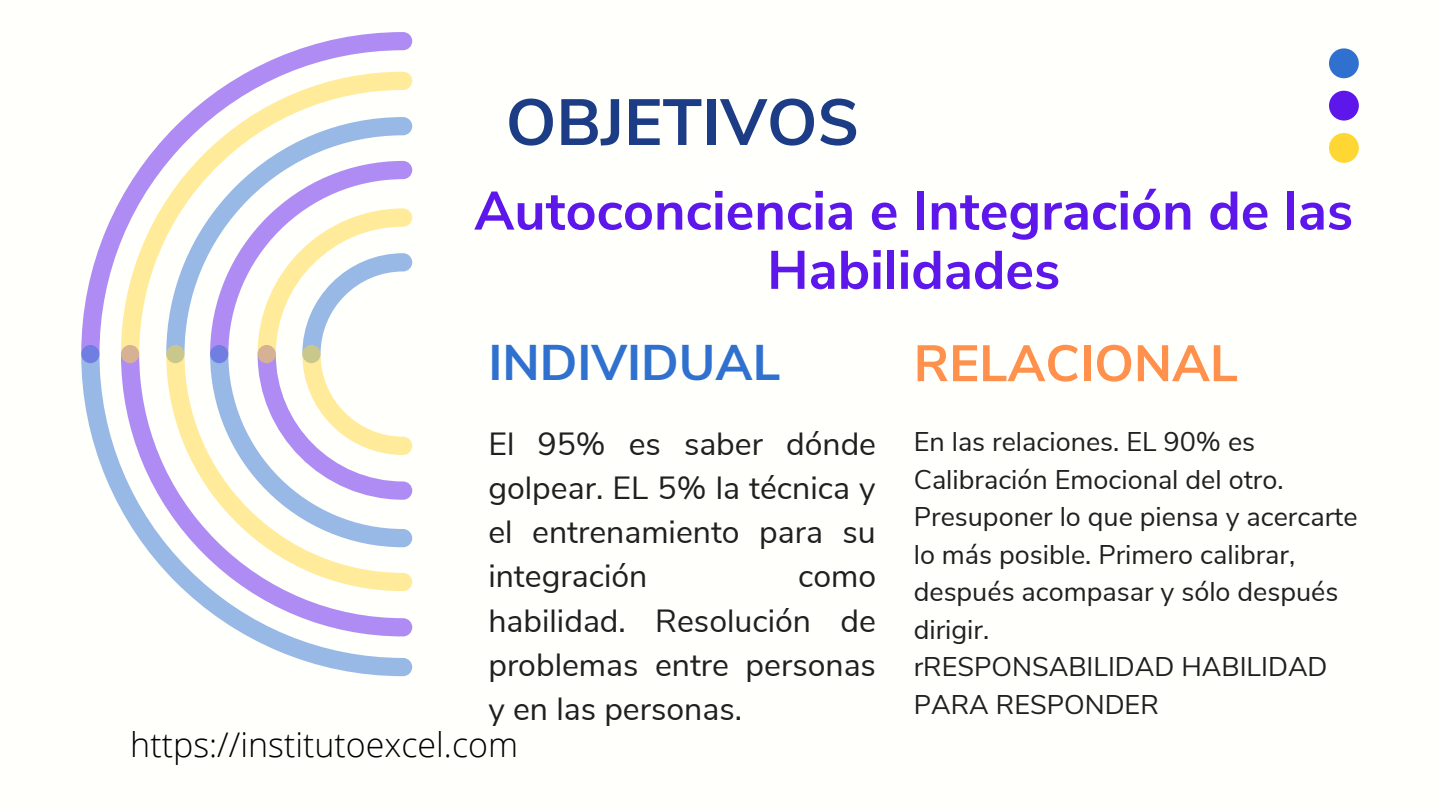
<style>
.page{position:relative;width:1440px;height:810px;background:#fff}
.page>*{position:absolute;margin:0;border:0;box-sizing:border-box;transform-origin:0 0}
.t1{font:700 65px "Nunito Sans";color:#1c3d86}
.t2{font:700 54px/59.2px "Nunito Sans";color:#5e17eb;text-align:center}
.t3{font:700 51px "Nunito Sans";color:#ff914d}
.t4{font:700 50px "Nunito Sans";color:#3071cf}
.t5{font:300 34px "Open Sans";color:#000}
.t6{font:32px/44.2px "Nunito Sans";color:#202020;text-align:justify}
.t7{font:27px/37.5px "Nunito Sans";color:#202020}
</style>
<div class="page">
<svg style="left:248px;top:32px;width:164px;height:40px"></svg>
<svg style="left:81px;top:199px;width:331px;height:477px"></svg>
<svg style="left:121px;top:72px;width:291px;height:519px"></svg>
<div style="left:1329px;top:133px;width:30px;height:30px;background:#ffd734;border-radius:50%"></div>
<div style="left:1329px;top:91px;width:30px;height:30px;background:#5e17eb;border-radius:50%"></div>
<div style="left:1329px;top:48px;width:30px;height:30px;background:#3071cf;border-radius:50%"></div>
<h1 class="t1" style="left:506px;top:79px;width:355px">OBJETIVOS</h1>
<h2 class="t2" style="left:474px;top:182px;width:880px">Autoconciencia e Integración de las<br>Habilidades</h2>
<h3 class="t4" style="left:488px;top:329px;width:294px">INDIVIDUAL</h3>
<p class="t6" style="left:488px;top:422px;width:389px">El 95% es saber dónde golpear. EL 5% la técnica y el entrenamiento para su integración</p>
<p class="t6" style="left:488px;top:555px;width:389px;text-indent:310px">como habilidad. Resolución de problemas entre personas y en las personas.</p>
<p class="t5" style="left:130px;top:721px;width:389px">https://institutoexcel.com</p>
<h3 class="t3" style="left:914px;top:330px;width:326px">RELACIONAL</h3>
<p class="t7" style="left:914px;top:424px;width:445px">En las relaciones. EL 90% es<br>Calibración Emocional del otro.<br>Presuponer lo que piensa y acercarte lo más posible. Primero calibrar, después acompasar y sólo después dirigir.<br>rRESPONSABILIDAD HABILIDAD<br>PARA RESPONDER</p>
</div>
